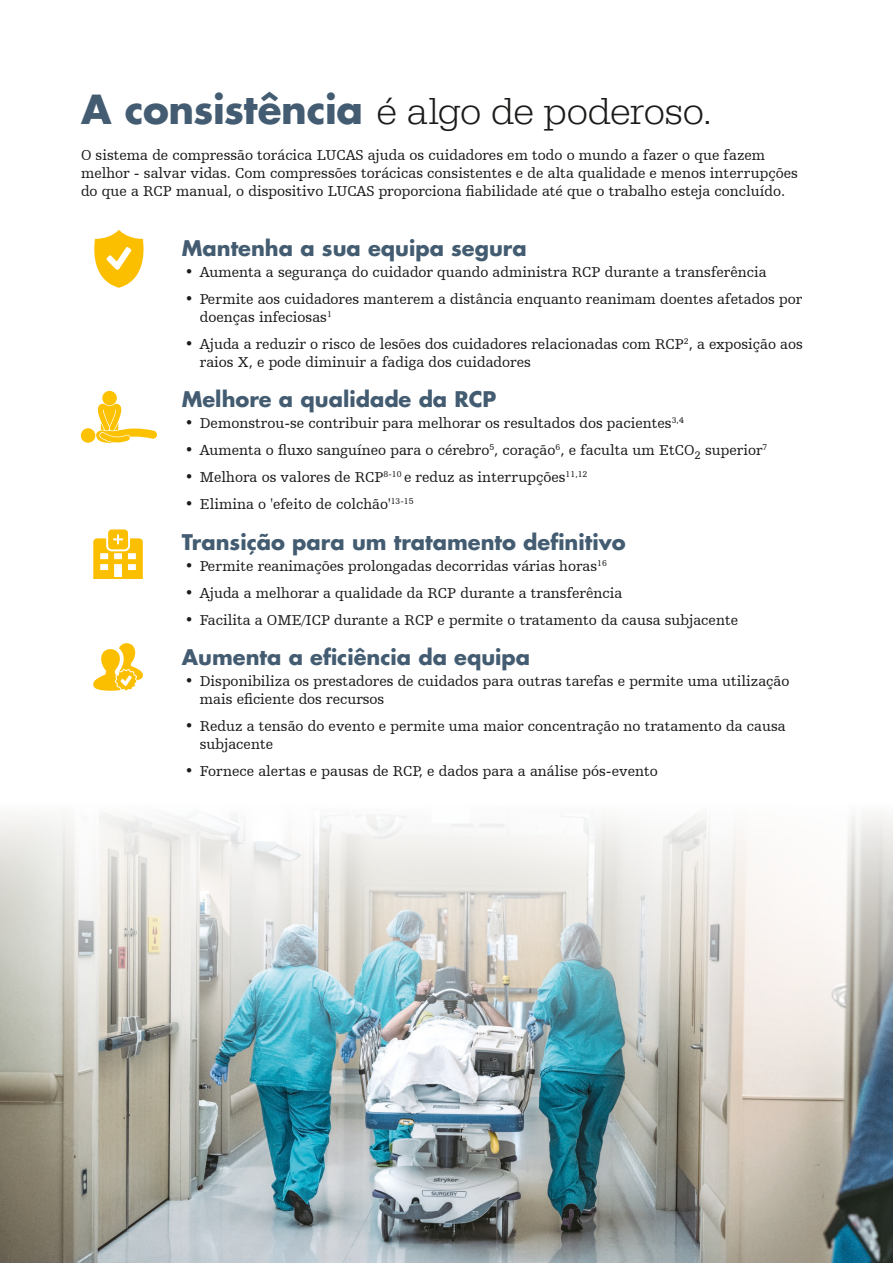
<style>
.page{position:relative;width:893px;height:1263px;background:#fff}
.page>*{position:absolute;margin:0;border:0;box-sizing:border-box;transform-origin:0 0}
.t1{font:300 39px "URW Egyptienne TOT";letter-spacing:-.015em;color:#1c1b1a}
.t2{font:700 21px "Futura For Stryker";color:#435c71}
.t3{font:15px/18px "Humanist Slabserif 712 BT";color:#1c1b1a}
.s1{font-family:"Futura For Stryker";font-weight:700;color:#435c71}
</style>
<div class="page">
<img style="left:0;top:1197px;width:893px;height:66px">
<img style="left:0;top:814px;width:893px;height:383px">
<svg style="left:94px;top:230px;width:50px;height:58px"></svg>
<div style="left:81px;top:428px;width:15px;height:15px;background:#fcc100;border-radius:7px"></div>
<svg style="left:96px;top:404px;width:61px;height:39px"></svg>
<div style="left:102px;top:391px;width:15px;height:14px;background:#fcc100;border-radius:50%"></div>
<svg style="left:93px;top:529px;width:50px;height:50px"></svg>
<svg style="left:93px;top:643px;width:50px;height:48px"></svg>
<h1 class="t1" style="left:81px;top:88px;width:632px"><span class="s1">A consistência</span> é algo de poderoso.</h1>
<p class="t3" style="left:81px;top:145px;width:718px">O sistema de compressão torácica LUCAS ajuda os cuidadores em todo o mundo a fazer o que fazem melhor - salvar vidas. Com compressões torácicas consistentes e de alta qualidade e menos interrupções do que a RCP manual, o dispositivo LUCAS proporciona fiabilidade até que o trabalho esteja concluído.</p>
<h2 class="t2" style="left:182px;top:234px;width:346px">Mantenha a sua equipa segura</h2>
<p class="t3" style="left:185px;top:263px;width:583px">• Aumenta a segurança do cuidador quando administra RCP durante a transferência</p>
<p class="t3" style="left:200px;top:290px;width:604px;text-indent:-15px">• Permite aos cuidadores manterem a distância enquanto reanimam doentes afetados por doenças infeciosas<sup>1</sup></p>
<p class="t3" style="left:200px;top:335px;width:605px;text-indent:-15px">• Ajuda a reduzir o risco de lesões dos cuidadores relacionadas com RCP<sup>2</sup>, a exposição aos raios X, e pode diminuir a fadiga dos cuidadores</p>
<h2 class="t2" style="left:182px;top:386px;width:316px">Melhore a qualidade da RCP</h2>
<p class="t3" style="left:185px;top:414px;width:500px">• Demonstrou-se contribuir para melhorar os resultados dos pacientes<sup>3,4</sup></p>
<p class="t3" style="left:185px;top:441px;width:584px">• Aumenta o fluxo sanguíneo para o cérebro<sup>5</sup>, coração<sup>6</sup>, e faculta um EtCO<sub>2</sub> superior<sup>7</sup></p>
<p class="t3" style="left:185px;top:468px;width:404px">• Melhora os valores de RCP<sup>8-10</sup> e reduz as interrupções<sup>11,12</sup></p>
<p class="t3" style="left:185px;top:495px;width:230px">• Elimina o 'efeito de colchão'<sup>13-15</sup></p>
<h2 class="t2" style="left:182px;top:528px;width:445px">Transição para um tratamento definitivo</h2>
<p class="t3" style="left:185px;top:557px;width:424px">• Permite reanimações prolongadas decorridas várias horas<sup>16</sup></p>
<p class="t3" style="left:185px;top:584px;width:439px">• Ajuda a melhorar a qualidade da RCP durante a transferência</p>
<p class="t3" style="left:185px;top:611px;width:555px">• Facilita a OME/ICP durante a RCP e permite o tratamento da causa subjacente</p>
<h2 class="t2" style="left:182px;top:644px;width:350px">Aumenta a eficiência da equipa</h2>
<p class="t3" style="left:200px;top:672px;width:591px;text-indent:-15px">• Disponibiliza os prestadores de cuidados para outras tarefas e permite uma utilização mais eficiente dos recursos</p>
<p class="t3" style="left:200px;top:717px;width:587px;text-indent:-15px">• Reduz a tensão do evento e permite uma maior concentração no tratamento da causa subjacente</p>
<p class="t3" style="left:185px;top:762px;width:475px">• Fornece alertas e pausas de RCP, e dados para a análise pós-evento</p>
</div>
